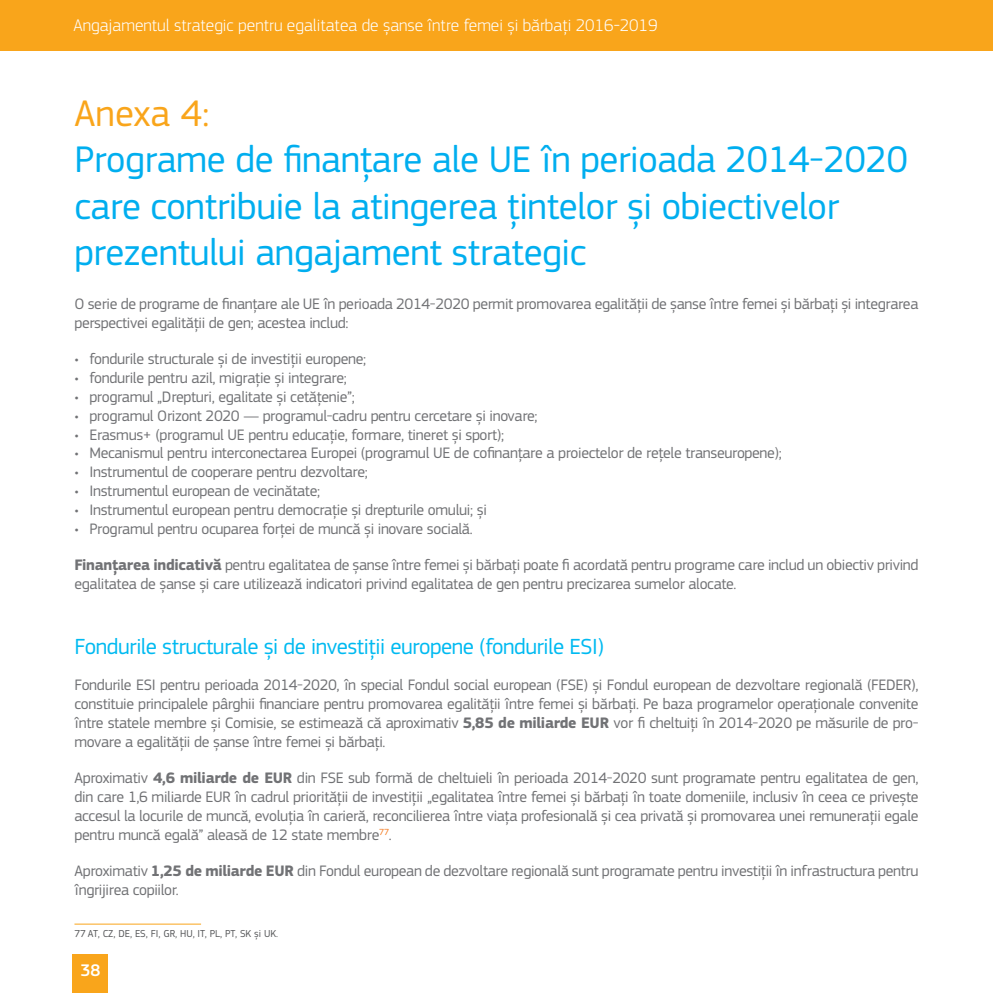
<style>
.page{position:relative;width:993px;height:993px;background:#fff}
.page>*{position:absolute;margin:0;border:0;box-sizing:border-box;transform-origin:0 0}
.title_main{font:38.5px/46.2px "EC Square Sans Pro";letter-spacing:-.01em;color:#00aeef}
.title_main-2{font:38.5px "EC Square Sans Pro";color:#f9a51b}
.title_level_2{font:22.75px "EC Square Sans Pro";letter-spacing:-.02em;color:#00baf1}
.t1{font:300 17.5px "EC Square Sans Pro";color:#fff}
.t2{font:500 17.5px "EC Square Sans Pro";color:#fff}
.body_1{font:15.75px/18.9px "EC Square Sans Pro";letter-spacing:-.02em;color:#717275}
.Footnote_first{font:10.5px "EC Square Sans Pro";color:#57585a}
.s1{font-weight:700}
</style>
<div class="page">
<div style="left:72px;top:953px;width:36px;height:39px;background:#f9a51b"></div>
<div style="left:0;top:0;width:992px;height:51px;background:#f9a51b"></div>
<hr style="left:74px;top:923px;width:127px;height:1px;background:#f9a51b">
<p class="t1" style="left:73px;top:15px;width:585px">Angajamentul strategic pentru egalitatea de șanse între femei și bărbați 2016-2019</p>
<p class="title_main-2" style="left:74px;top:91px;width:137px">Anexa 4:</p>
<p class="title_main" style="left:74px;top:137px;width:834px">Programe de finanțare ale UE în perioada 2014-2020 care contribuie la atingerea țintelor și obiectivelor prezentului angajament strategic</p>
<p class="body_1" style="left:74px;top:294px;width:845px">O serie de programe de finanțare ale UE în perioada 2014-2020 permit promovarea egalității de șanse între femei și bărbați și integrarea perspectivei egalității de gen; acestea includ:</p>
<p class="body_1" style="left:74px;top:349px;width:293px">• fondurile structurale și de investiții europene;</p>
<p class="body_1" style="left:74px;top:368px;width:274px">• fondurile pentru azil, migrație și integrare;</p>
<p class="body_1" style="left:74px;top:387px;width:282px">• programul „Drepturi, egalitate și cetățenie”;</p>
<p class="body_1" style="left:74px;top:406px;width:464px">• programul Orizont 2020 — programul‑cadru pentru cercetare și inovare;</p>
<p class="body_1" style="left:74px;top:425px;width:431px">• Erasmus+ (programul UE pentru educație, formare, tineret și sport);</p>
<p class="body_1" style="left:74px;top:444px;width:708px">• Mecanismul pentru interconectarea Europei (programul UE de cofinanțare a proiectelor de rețele transeuropene);</p>
<p class="body_1" style="left:74px;top:462px;width:295px">• Instrumentul de cooperare pentru dezvoltare;</p>
<p class="body_1" style="left:74px;top:481px;width:247px">• Instrumentul european de vecinătate;</p>
<p class="body_1" style="left:74px;top:500px;width:414px">• Instrumentul european pentru democrație și drepturile omului; și</p>
<p class="body_1" style="left:74px;top:519px;width:399px">• Programul pentru ocuparea forței de muncă și inovare socială.</p>
<p class="body_1" style="left:74px;top:555px;width:845px"><span class="s1">Finanțarea indicativă</span> pentru egalitatea de șanse între femei și bărbați poate fi acordată pentru programe care includ un obiectiv privind egalitatea de șanse și care utilizează indicatori privind egalitatea de gen pentru precizarea sumelor alocate.</p>
<p class="title_level_2" style="left:74px;top:633px;width:531px">Fondurile structurale și de investiții europene (fondurile ESI)</p>
<p class="body_1" style="left:74px;top:675px;width:845px;text-align:justify">Fondurile ESI pentru perioada 2014-2020, în special Fondul social european (FSE) și Fondul european de dezvoltare regională (FEDER), constituie principalele pârghii financiare pentru promovarea egalității între femei și bărbați. Pe baza programelor operaționale convenite între statele membre și Comisie, se estimează că aproximativ <span class="s1">5,85 de miliarde EUR</span> vor fi cheltuiți în 2014-2020 pe măsurile de pro&shy;movare a egalității de șanse între femei și bărbați.</p>
<p class="body_1" style="left:74px;top:768px;width:845px;text-align:justify">Aproximativ <span class="s1">4,6 miliarde de EUR</span> din FSE sub formă de cheltuieli în perioada 2014-2020 sunt programate pentru egalitatea de gen, din care 1,6 miliarde EUR în cadrul priorității de investiții „egalitatea între femei și bărbați în toate domeniile, inclusiv în ceea ce privește accesul la locurile de muncă, evoluția în carieră, reconcilierea între viața profesională și cea privată și promovarea unei remunerații egale pentru muncă egală” aleasă de 12 state membre<sup>77</sup>.</p>
<p class="body_1" style="left:74px;top:861px;width:845px">Aproximativ <span class="s1">1,25 de miliarde EUR</span> din Fondul european de dezvoltare regională sunt programate pentru investiții în infrastructura pentru îngrijirea copiilor.</p>
<p class="Footnote_first" style="left:74px;top:927px;width:205px">77 AT, CZ, DE, ES, FI, GR, HU, IT, PL, PT, SK și UK.</p>
<p class="t2" style="left:80px;top:959px;width:22px">38</p>
</div>
